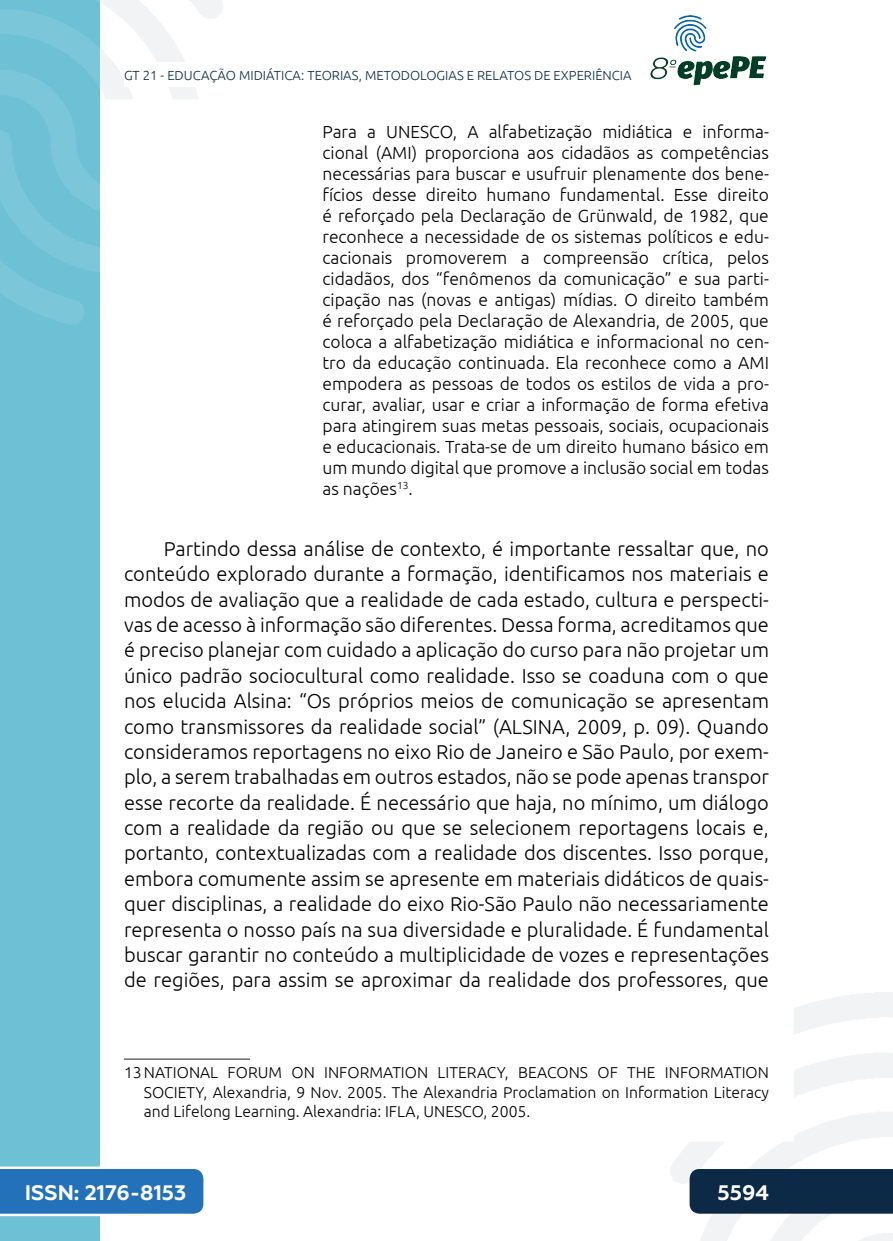
<style>
.page{position:relative;width:893px;height:1241px;background:#fff}
.page>*{position:absolute;margin:0;border:0;box-sizing:border-box;transform-origin:0 0}
.t1{font:700 21px "Geometria";color:#fff}
._5_CORPO{font:300 20.12px/25.4px "Ubuntu";color:#000;text-align:justify}
._8_CITACAO{font:300 17.5px/21px "Ubuntu";color:#000;text-align:justify}
._12_RODAPE{font:300 15.75px/19.2px "Ubuntu";color:#000;text-align:justify}
.t2{font:300 13.12px "Ubuntu";color:#0c2a46}
</style>
<div class="page">
<svg style="left:670px;top:992px;width:223px;height:248px"></svg>
<svg style="left:99px;top:0;width:124px;height:324px"></svg>
<img style="left:650px;top:15px;width:117px;height:71px">
<div style="left:0;top:0;width:99px;height:1240px;background:#6ec0d5"></div>
<svg style="left:0;top:0;width:99px;height:325px"></svg>
<svg style="left:0;top:1166px;width:203px;height:49px;background:#367dbf"></svg>
<div style="left:690px;top:1168px;width:203px;height:45px;background:#0c2a46"></div>
<div style="left:124px;top:62px;width:516px;height:25px;background:#fff"></div>
<hr style="left:124px;top:1058px;width:126px;height:1px;background:#231f20">
<p class="t2" style="left:124px;top:67px;width:509px">GT 21 - EDUCAÇÃO MIDIÁTICA: TEORIAS, METODOLOGIAS E RELATOS DE EXPERIÊNCIA</p>
<p class="_8_CITACAO" style="left:322px;top:120px;width:448px">Para a UNESCO, A alfabetização midiática e informa&shy;cional (AMI) proporciona aos cidadãos as competências necessárias para buscar e usufruir plenamente dos bene&shy;fícios desse direito humano fundamental. Esse direito é reforçado pela Declaração de Grünwald, de 1982, que reconhece a necessidade de os sistemas políticos e edu&shy;cacionais promoverem a compreensão crítica, pelos cidadãos, dos “fenômenos da comunicação” e sua parti&shy;cipação nas (novas e antigas) mídias. O direito também é reforçado pela Declaração de Alexandria, de 2005, que coloca a alfabetização midiática e informacional no cen&shy;tro da educação continuada. Ela reconhece como a AMI empodera as pessoas de todos os estilos de vida a pro&shy;curar, avaliar, usar e criar a informação de forma efetiva para atingirem suas metas pessoais, sociais, ocupacionais e educacionais. Trata-se de um direito humano básico em um mundo digital que promove a inclusão social em todas as nações<sup>13</sup>.</p>
<p class="_5_CORPO" style="left:124px;top:535px;width:646px;text-indent:40px">Partindo dessa análise de contexto, é importante ressaltar que, no conteúdo explorado durante a formação, identificamos nos materiais e modos de avaliação que a realidade de cada estado, cultura e perspecti&shy;vas de acesso à informação são diferentes. Dessa forma, acreditamos que é preciso planejar com cuidado a aplicação do curso para não projetar um único padrão sociocultural como realidade. Isso se coaduna com o que nos elucida Alsina: “Os próprios meios de comunicação se apresentam como transmissores da realidade social” (ALSINA, 2009, p. 09). Quando consideramos reportagens no eixo Rio de Janeiro e São Paulo, por exem&shy;plo, a serem trabalhadas em outros estados, não se pode apenas transpor esse recorte da realidade. É necessário que haja, no mínimo, um diálogo com a realidade da região ou que se selecionem reportagens locais e, portanto, contextualizadas com a realidade dos discentes. Isso porque, embora comumente assim se apresente em materiais didáticos de quais&shy;quer disciplinas, a realidade do eixo Rio-São Paulo não necessariamente representa o nosso país na sua diversidade e pluralidade. É fundamental buscar garantir no conteúdo a multiplicidade de vozes e representações de regiões, para assim se aproximar da realidade dos professores, que</p>
<p class="_12_RODAPE" style="left:144px;top:1062px;width:627px;text-indent:-20px">13NATIONAL FORUM ON INFORMATION LITERACY, BEACONS OF THE INFORMATION SOCIETY, Alexandria, 9 Nov. 2005. The Alexandria Proclamation on Information Literacy and Lifelong Learning. Alexandria: IFLA, UNESCO, 2005.</p>
<p class="t1" style="left:25px;top:1179px;width:163px">ISSN: 2176-8153</p>
<p class="t1" style="left:717px;top:1179px;width:53px">5594</p>
</div>
